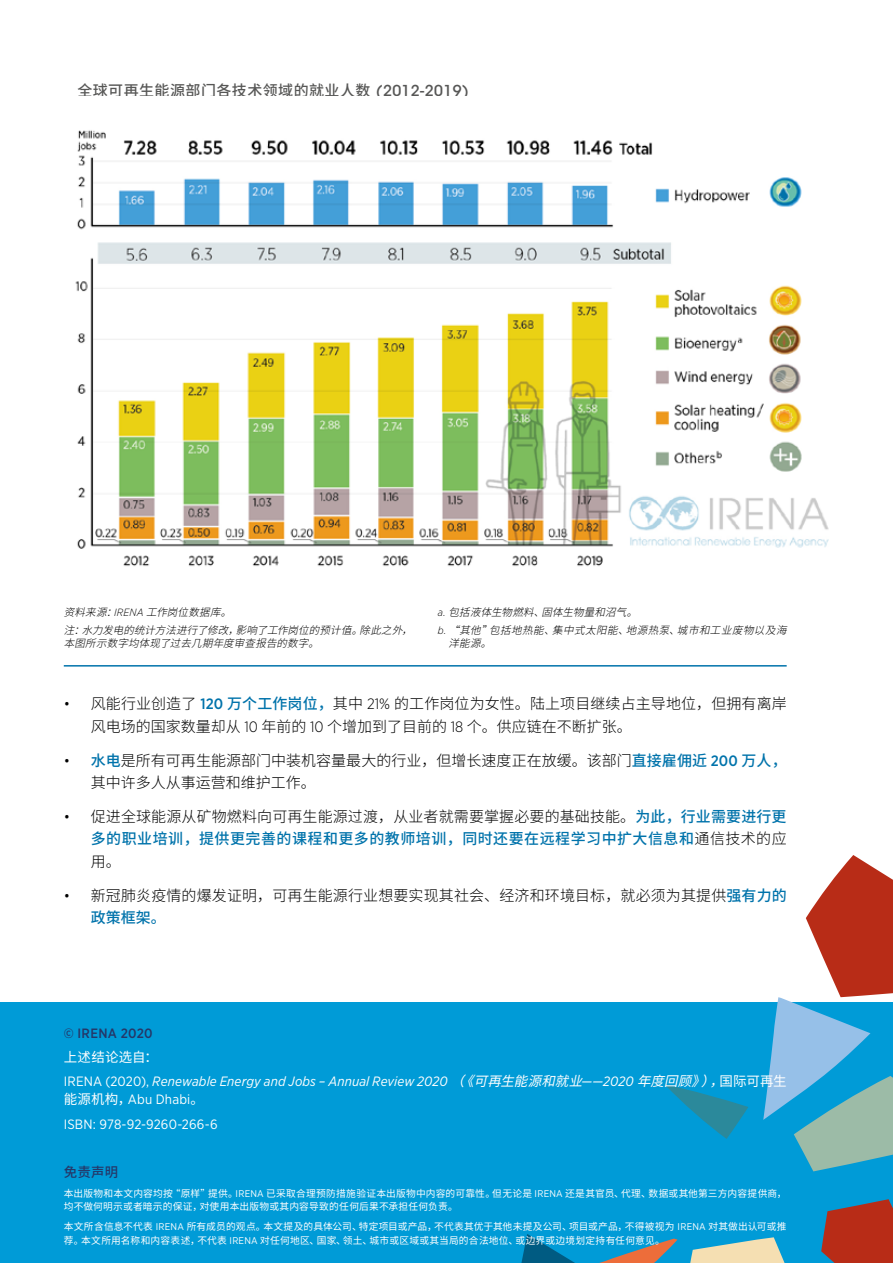
<style>
.page{position:relative;width:893px;height:1263px;background:#fff}
.page>*{position:absolute;margin:0;border:0;box-sizing:border-box;transform-origin:0 0}
.t1{font:300 15px/22.5px "Noto Sans CJ Ksc";color:#000}
.t2{font:500 15px/22.5px "Noto Sans CJ Ksc";letter-spacing:.03em;color:#0073ab;text-align:justify}
.t3{font:500 15px "Noto Sans CJ Ksc";letter-spacing:.03em;color:#575756}
.t4{font:italic 13.5px/17.9px "Gotham Narrow";letter-spacing:.01em;color:#fff}
.t5{font:13.5px "Gotham Narrow";letter-spacing:.005em;color:#fff}
.t6{font:500 13.5px "Gotham Narrow";letter-spacing:.025em;color:#253768}
.t7{font:13.5px "Noto Sans CJ Ksc";letter-spacing:.02em;color:#fff}
.t8{font:500 13.5px "Noto Sans CJ Ksc";color:#253768}
.t9{font:italic 300 10.5px/17.7px "Noto Sans CJ Ksc";color:#000}
.t10{font:9.75px/13.4px "Noto Sans CJ Ksc";letter-spacing:.02em;color:#fff}
.s1{font-family:"ITC Avant Garde Std"}
.s2{font-family:"Gotham Narrow"}
.s3{font-family:"Gotham Narrow";font-weight:500;color:#0073ab}
.s4{font-weight:500;color:#0073ab}
.s5{font-family:"Gotham Narrow";font-weight:300;color:#000}
.s6{font-weight:300;color:#000}
.s7{font-style:normal}
.s8{font-family:"Noto Sans CJ Ksc"}
.s9{font-family:"Noto Sans CJ Ksc";font-style:normal}
</style>
<div class="page">
<div style="left:0;top:1002px;width:893px;height:261px;background:#009bd7"></div>
<img style="left:75px;top:130px;width:754px;height:436px">
<hr style="left:64px;top:665px;width:723px;height:1px;background:#0073ab">
<svg style="left:665px;top:1084px;width:83px;height:55px"></svg>
<svg style="left:763px;top:855px;width:130px;height:316px"></svg>
<svg style="left:521px;top:1199px;width:372px;height:64px"></svg>
<h1 class="t3" style="left:77px;top:82px;width:393px">全球可再生能源部门各技术领域的就业人数 <span class="s1">(2012-2019)</span></h1>
<p class="t9" style="left:64px;top:604px;width:357px">资料来源：<span class="s2">I R ENA</span> 工作岗位数据库。<br>注：水力发电的统计方法进行了修改，影响了工作岗位的预计值。除此之外，</p>
<p class="t9" style="left:64px;top:635px;width:263px">本图所示数字均体现了过去几期年度审查报告的数字。</p>
<p class="t9" style="left:438px;top:604px;width:357px"><span class="s2">a .</span> 包括液体生物燃料、固体生物量和沼气。<br><span class="s2">b .</span> “其他”包括地热能、集中式太阳能、地源热泵、城市和工业废物以及海</p>
<p class="t9" style="left:448px;top:635px;width:51px">洋能源。</p>
<h1 class="t1" style="left:91px;top:693px;width:697px;text-indent:-27px"><span class="s2">•</span> 风能行业创造了 <span class="s3">120</span> <span class="s4">万个工作岗位，</span>其中 <span class="s2">21%</span> 的工作岗位为女性。陆上项目继续占主导地位，但拥有离岸风电场的国家数量却从 <span class="s2">10</span> 年前的 <span class="s2">10</span> 个增加到了目前的 <span class="s2">18</span> 个。供应链在不断扩张。</h1>
<h1 class="t1" style="left:91px;top:749px;width:697px;text-indent:-27px"><span class="s2">•</span> <span class="s4">水电</span>是所有可再生能源部门中装机容量最大的行业，但增长速度正在放缓。该部门<span class="s4">直接雇佣近</span> <span class="s3">200</span> <span class="s4">万人，</span>其中许多人从事运营和维护工作。</h1>
<h1 class="t2" style="left:91px;top:805px;width:697px;text-indent:-27px"><span class="s5">•</span> <span class="s6">促进全球能源从矿物燃料向可再生能源过渡，从业者就需要掌握必要的基础技能。</span>为此，行业需要进行更多的职业培训，提供更完善的课程和更多的教师培训，同时还要在远程学习中扩大信息和<span class="s6">通信技术的应用。</span></h1>
<h1 class="t1" style="left:91px;top:884px;width:698px;text-indent:-27px"><span class="s2">•</span> 新冠肺炎疫情的爆发证明，可再生能源行业想要实现其社会、经济和环境目标，就必须为其提供<span class="s4">强有力的政策框架。</span></h1>
<h2 class="t6" style="left:64px;top:1024px;width:90px">© IRENA 2020</h2>
<h2 class="t7" style="left:64px;top:1049px;width:96px">上述结论选自：</h2>
<h2 class="t4" style="left:64px;top:1072px;width:724px"><span class="s7">IRENA (2020),</span> Renewable Energy and Jobs – Annual Review 2020 <span class="s8">（《可再生能源和就业</span>——2020 <span class="s8">年度回顾》），</span><span class="s9">国际可再生能源机构，</span><span class="s7">Abu Dhabi</span><span class="s9">。</span></h2>
<h2 class="t5" style="left:64px;top:1115px;width:155px">ISBN: 978-92-9260-266-6</h2>
<h2 class="t8" style="left:64px;top:1164px;width:56px">免责声明</h2>
<p class="t10" style="left:64px;top:1187px;width:724px">本出版物和本文内容均按“原样”提供。<span class="s2">IRENA</span> 已采取合理预防措施验证本出版物中内容的可靠性。但无论是 <span class="s2">IRENA</span> 还是其官员、代理、数据或其他第三方内容提供商，均不做何明示或者暗示的保证，对使用本出版物或其内容导致的任何后果不承担任何负责。</p>
<p class="t10" style="left:64px;top:1220px;width:724px">本文所含信息不代表 <span class="s2">IRENA</span> 所有成员的观点。本文提及的具体公司、特定项目或产品，不代表其优于其他未提及公司、项目或产品，不得被视为 <span class="s2">IRENA</span> 对其做出认可或推荐。本文所用名称和内容表述，不代表 <span class="s2">IRENA</span> 对任何地区、国家、领土、城市或区域或其当局的合法地位、或边界或边境划定持有任何意见。</p>
</div>
